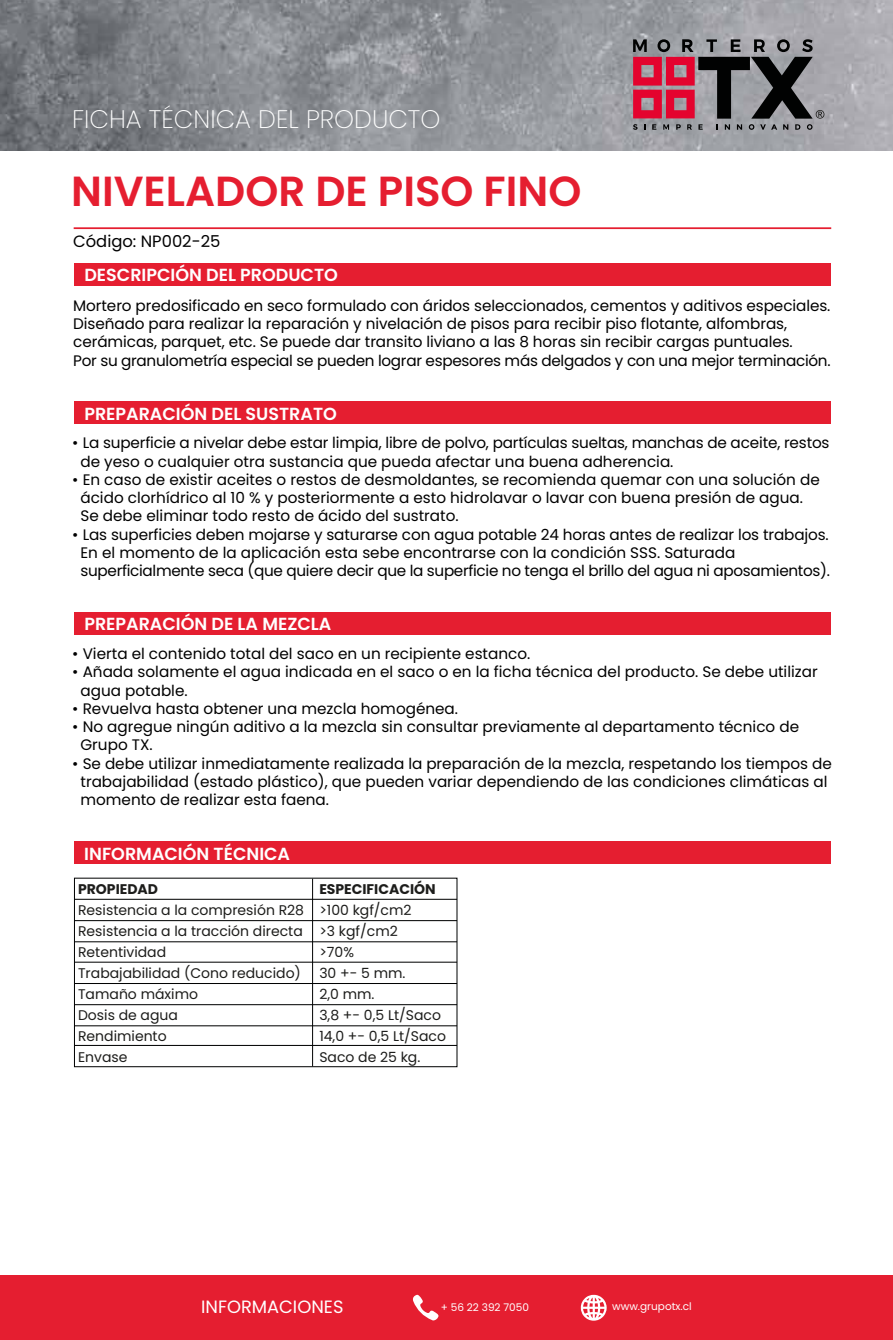
<style>
.page{position:relative;width:893px;height:1340px;background:#fff}
.page>*{position:absolute;margin:0;border:0;box-sizing:border-box;transform-origin:0 0}
.t1{font:600 42px "Poppins";color:#e51e30}
.t2{font:200 25.38px "Poppins";color:#fff}
.t3{font:17.85px "Poppins";color:#fff}
.t4{font:600 17.5px "Poppins";color:#fff}
.t5{font:16.28px "Poppins";color:#000}
.t6{font:15.22px/18.2px "Poppins";color:#000}
.t7{font:14px/21px "Poppins";color:#1d1d1b}
.t8{font:700 14px "Poppins";color:#1d1d1b}
.t9{font:10.5px "Poppins";color:#fff}
</style>
<div class="page">
<div style="left:74px;top:263px;width:757px;height:23px;background:#e51e30"></div>
<div style="left:74px;top:401px;width:757px;height:22px;background:#e51e30"></div>
<div style="left:74px;top:612px;width:757px;height:23px;background:#e51e30"></div>
<div style="left:74px;top:841px;width:756px;height:22px;background:#e51e30"></div>
<div style="left:74px;top:877px;width:383px;height:190px;border:1px solid #010202"></div>
<hr style="left:75px;top:898px;width:382px;height:1px;background:#010202">
<hr style="left:75px;top:941px;width:382px;height:1px;background:#010202">
<hr style="left:75px;top:920px;width:382px;height:1px;background:#010202">
<hr style="left:75px;top:961px;width:382px;height:1px;background:#010202">
<hr style="left:75px;top:1004px;width:382px;height:1px;background:#010202">
<hr style="left:75px;top:983px;width:382px;height:1px;background:#010202">
<hr style="left:75px;top:1025px;width:382px;height:1px;background:#010202">
<hr style="left:75px;top:1044px;width:382px;height:1px;background:#010202">
<hr style="left:312px;top:878px;width:1px;height:188px;background:#010202">
<img style="left:0;top:0;width:893px;height:151px">
<div style="left:0;top:1275px;width:893px;height:64px;background:#e51e30"></div>
<svg style="left:581px;top:1294px;width:26px;height:26px"></svg>
<svg style="left:413px;top:1294px;width:25px;height:26px"></svg>
<hr style="left:74px;top:227px;width:757px;height:2px;background:#e51e30">
<svg style="left:633px;top:39px;width:191px;height:91px;background:#85636d"></svg>
<h2 class="t2" style="left:72px;top:105px;width:370px">FICHA TÉCNICA DEL PRODUCTO</h2>
<h1 class="t1" style="left:71px;top:167px;width:512px">NIVELADOR DE PISO FINO</h1>
<p class="t5" style="left:73px;top:232px;width:149px">Código: NP002-25</p>
<p class="t4" style="left:84px;top:265px;width:255px">DESCRIPCIÓN DEL PRODUCTO</p>
<p class="t6" style="left:73px;top:296px;width:759px">Mortero predosificado en seco formulado con áridos seleccionados, cementos y aditivos especiales.<br>Diseñado para realizar la reparación y nivelación de pisos para recibir piso flotante, alfombras, cerámicas, parquet, etc. Se puede dar transito liviano a las 8 horas sin recibir cargas puntuales.<br>Por su granulometría especial se pueden lograr espesores más delgados y con una mejor terminación.</p>
<p class="t4" style="left:84px;top:404px;width:254px">PREPARACIÓN DEL SUSTRATO</p>
<p class="t6" style="left:80px;top:434px;width:751px;text-indent:-8px">• La superficie a nivelar debe estar limpia, libre de polvo, partículas sueltas, manchas de aceite, restos de yeso o cualquier otra sustancia que pueda afectar una buena adherencia.</p>
<p class="t6" style="left:80px;top:470px;width:741px;text-indent:-8px">• En caso de existir aceites o restos de desmoldantes, se recomienda quemar con una solución de ácido clorhídrico al 10 % y posteriormente a esto hidrolavar o lavar con buena presión de agua.<br>Se debe eliminar todo resto de ácido del sustrato.</p>
<p class="t6" style="left:80px;top:525px;width:751px;text-indent:-8px">• Las superficies deben mojarse y saturarse con agua potable 24 horas antes de realizar los trabajos.<br>En el momento de la aplicación esta sebe encontrarse con la condición SSS. Saturada superficialmente seca (que quiere decir que la superficie no tenga el brillo del agua ni aposamientos).</p>
<p class="t4" style="left:84px;top:614px;width:249px">PREPARACIÓN DE LA MEZCLA</p>
<p class="t6" style="left:72px;top:644px;width:460px">• Vierta el contenido total del saco en un recipiente estanco.</p>
<p class="t6" style="left:80px;top:663px;width:739px;text-indent:-8px">• Añada solamente el agua indicada en el saco o en la ficha técnica del producto. Se debe utilizar agua potable.</p>
<p class="t6" style="left:72px;top:699px;width:387px">• Revuelva hasta obtener una mezcla homogénea.</p>
<p class="t6" style="left:80px;top:718px;width:720px;text-indent:-8px">• No agregue ningún aditivo a la mezcla sin consultar previamente al departamento técnico de<br>Grupo TX.</p>
<p class="t6" style="left:80px;top:754px;width:753px;text-indent:-8px">• Se debe utilizar inmediatamente realizada la preparación de la mezcla, respetando los tiempos de trabajabilidad (estado plástico), que pueden variar dependiendo de las condiciones climáticas al momento de realizar esta faena.</p>
<p class="t4" style="left:84px;top:843px;width:207px">INFORMACIÓN TÉCNICA</p>
<p class="t8" style="left:78px;top:880px;width:81px">PROPIEDAD</p>
<p class="t7" style="left:78px;top:899px;width:228px">Resistencia a la compresión R28<br>Resistencia a la tracción directa<br>Retentividad<br>Trabajabilidad (Cono reducido)<br>Tamaño máximo<br>Dosis de agua<br>Rendimiento<br>Envase</p>
<p class="t8" style="left:319px;top:880px;width:118px">ESPECIFICACIÓN</p>
<p class="t7" style="left:319px;top:899px;width:128px">&gt;100 kgf/cm2<br>&gt;3 kgf/cm2<br>&gt;70%<br>30 +- 5 mm.<br>2,0 mm.<br>3,8 +- 0,5 Lt/Saco<br>14,0 +- 0,5 Lt/Saco<br>Saco de 25 kg.</p>
<p class="t3" style="left:201px;top:1295px;width:144px">INFORMACIONES</p>
<p class="t9" style="left:441px;top:1301px;width:90px">+ 56 22 392 7050</p>
<p class="t9" style="left:612px;top:1300px;width:81px">www.grupotx.cl</p>
</div>
